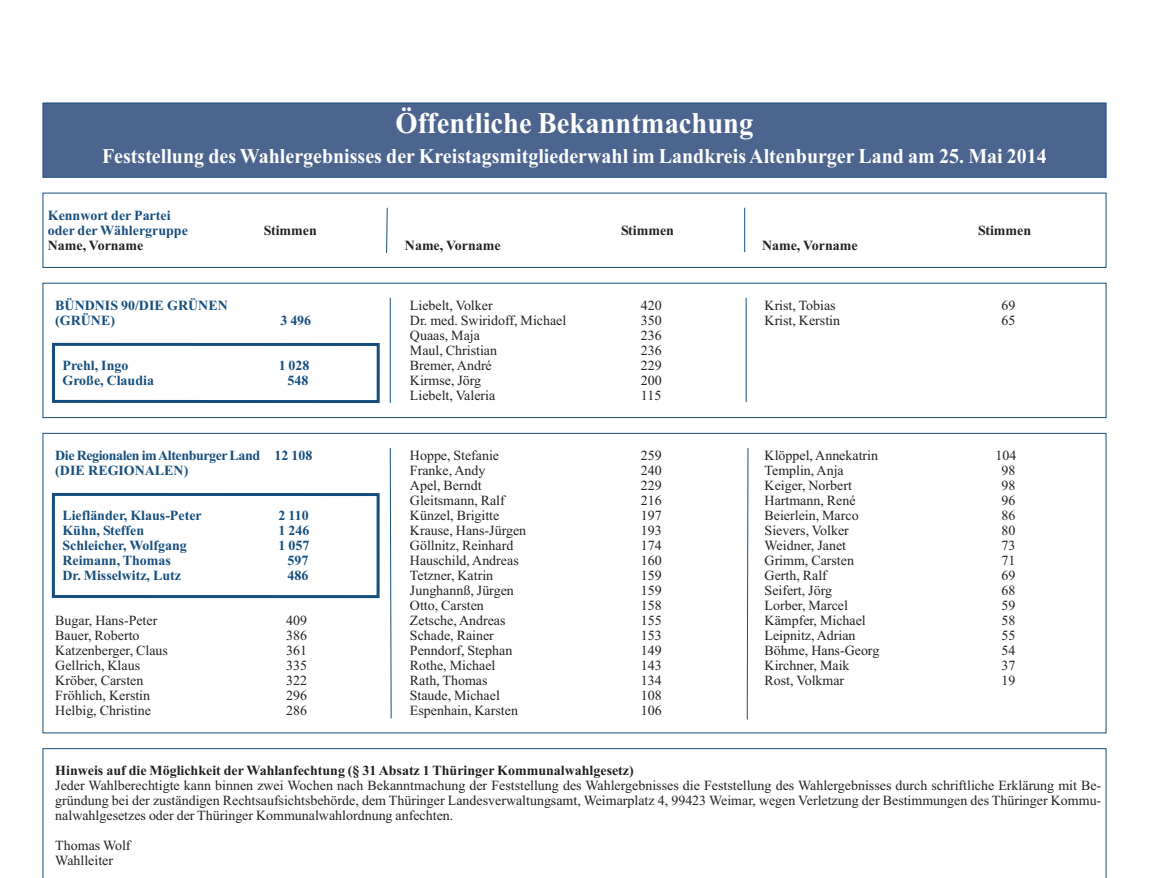
<style>
.page{position:relative;width:1149px;height:878px;background:#fff}
.page>*{position:absolute;margin:0;border:0;box-sizing:border-box;transform-origin:0 0}
.t1{font:700 30px "Times New Roman";color:#fff;scale:.95 1}
.t2{font:700 21px "Times New Roman";color:#fff;scale:.95 1}
.t3{font:13.95px/15px "Times New Roman";color:#231f20}
.t4{font:700 13.95px/15px "Times New Roman";color:#154e7d}
.t5{font:700 13.95px "Times New Roman";color:#231f20}
.t6{font:700 13.95px/15px "Times New Roman";letter-spacing:-.03em;color:#154e7d}
.s1{font-weight:700}
</style>
<div class="page">
<div style="left:43px;top:103px;width:1062px;height:74px;background:#4b658e"></div>
<div style="left:43px;top:103px;width:1063px;height:75px;border:1px solid #154e7d"></div>
<div style="left:43px;top:283px;width:1063px;height:135px;border:1px solid #154e7d"></div>
<div style="left:52px;top:343px;width:327px;height:60px;border:3px solid #154e7d"></div>
<div style="left:52px;top:492px;width:327px;height:105px;border:3px solid #154e7d"></div>
<svg style="left:43px;top:748px;width:1063px;height:129px"></svg>
<div style="left:43px;top:193px;width:1063px;height:75px;border:1px solid #154e7d"></div>
<hr style="left:744px;top:208px;width:1px;height:44px;background:#154e7d">
<svg style="left:386px;top:207px;width:2px;height:46px"></svg>
<hr style="left:390px;top:298px;width:1px;height:104px;background:#154e7d">
<hr style="left:745px;top:298px;width:1px;height:104px;background:#154e7d">
<svg style="left:389px;top:448px;width:3px;height:270px"></svg>
<svg style="left:746px;top:448px;width:2px;height:272px"></svg>
<p class="t1" style="left:395px;top:105px;width:378px">Öffentliche Bekanntmachung</p>
<p class="t2" style="left:102px;top:144px;width:995px">Feststellung des Wahlergebnisses der Kreistagsmitgliederwahl im Landkreis Altenburger Land am 25. Mai 2014</p>
<p class="t4" style="left:48px;top:207px;width:142px">Kennwort der Partei oder der Wählergruppe</p>
<p class="t5" style="left:48px;top:236px;width:97px">Name, Vorname</p>
<p class="t4" style="left:55px;top:297px;width:174px">BÜNDNIS 90/DIE GRÜNEN (GRÜNE)</p>
<p class="t5" style="left:264px;top:221px;width:54px">Stimmen</p>
<p class="t4" style="left:280px;top:312px;width:32px">3 496</p>
<p class="t4" style="left:62px;top:357px;width:67px">Prehl, Ingo</p>
<p class="t4" style="left:278px;top:357px;width:32px">1 028</p>
<p class="t4" style="left:62px;top:372px;width:93px">Große, Claudia</p>
<p class="t4" style="left:287px;top:372px;width:22px">548</p>
<p class="t6" style="left:55px;top:447px;width:258px">Die Regionalen im Altenburger Land 12 108 (DIE REGIONALEN)</p>
<p class="t4" style="left:62px;top:507px;width:141px">Liefländer, Klaus-Peter</p>
<p class="t4" style="left:278px;top:507px;width:32px">2 110</p>
<p class="t4" style="left:62px;top:522px;width:83px">Kühn, Steffen</p>
<p class="t4" style="left:278px;top:522px;width:32px">1 246</p>
<p class="t4" style="left:62px;top:537px;width:126px">Schleicher, Wolfgang</p>
<p class="t4" style="left:278px;top:537px;width:32px">1 057</p>
<p class="t4" style="left:62px;top:552px;width:110px">Reimann, Thomas</p>
<p class="t4" style="left:287px;top:552px;width:22px">597</p>
<p class="t4" style="left:62px;top:567px;width:120px">Dr. Misselwitz, Lutz</p>
<p class="t4" style="left:287px;top:567px;width:22px">486</p>
<p class="t3" style="left:55px;top:612px;width:103px">Bugar, Hans-Peter</p>
<p class="t3" style="left:286px;top:612px;width:22px">409</p>
<p class="t3" style="left:55px;top:627px;width:86px">Bauer, Roberto</p>
<p class="t3" style="left:286px;top:627px;width:22px">386</p>
<p class="t3" style="left:55px;top:642px;width:114px">Katzenberger, Claus</p>
<p class="t3" style="left:286px;top:642px;width:22px">361</p>
<p class="t3" style="left:55px;top:657px;width:86px">Gellrich, Klaus</p>
<p class="t3" style="left:286px;top:657px;width:22px">335</p>
<p class="t3" style="left:55px;top:672px;width:90px">Kröber, Carsten</p>
<p class="t3" style="left:286px;top:672px;width:22px">322</p>
<p class="t3" style="left:55px;top:687px;width:96px">Fröhlich, Kerstin</p>
<p class="t3" style="left:286px;top:687px;width:22px">296</p>
<p class="t3" style="left:55px;top:702px;width:97px">Helbig, Christine</p>
<p class="t3" style="left:286px;top:702px;width:22px">286</p>
<p class="t5" style="left:405px;top:236px;width:97px">Name, Vorname</p>
<p class="t5" style="left:621px;top:221px;width:54px">Stimmen</p>
<p class="t3" style="left:410px;top:297px;width:84px">Liebelt, Volker</p>
<p class="t3" style="left:640px;top:297px;width:22px">420</p>
<p class="t3" style="left:410px;top:312px;width:158px">Dr. med. Swiridoff, Michael</p>
<p class="t3" style="left:640px;top:312px;width:22px">350</p>
<p class="t3" style="left:410px;top:327px;width:71px">Quaas, Maja</p>
<p class="t3" style="left:640px;top:327px;width:22px">236</p>
<p class="t3" style="left:410px;top:342px;width:89px">Maul, Christian</p>
<p class="t3" style="left:640px;top:342px;width:22px">236</p>
<p class="t3" style="left:410px;top:357px;width:83px">Bremer, André</p>
<p class="t3" style="left:640px;top:357px;width:22px">229</p>
<p class="t3" style="left:410px;top:372px;width:73px">Kirmse, Jörg</p>
<p class="t3" style="left:640px;top:372px;width:22px">200</p>
<p class="t3" style="left:410px;top:387px;width:87px">Liebelt, Valeria</p>
<p class="t3" style="left:640px;top:387px;width:22px">115</p>
<p class="t3" style="left:410px;top:447px;width:91px">Hoppe, Stefanie</p>
<p class="t3" style="left:640px;top:447px;width:22px">259</p>
<p class="t3" style="left:410px;top:462px;width:77px">Franke, Andy</p>
<p class="t3" style="left:640px;top:462px;width:22px">240</p>
<p class="t3" style="left:410px;top:477px;width:73px">Apel, Berndt</p>
<p class="t3" style="left:640px;top:477px;width:22px">229</p>
<p class="t3" style="left:410px;top:492px;width:96px">Gleitsmann, Ralf</p>
<p class="t3" style="left:640px;top:492px;width:22px">216</p>
<p class="t3" style="left:410px;top:507px;width:91px">Künzel, Brigitte</p>
<p class="t3" style="left:640px;top:507px;width:22px">197</p>
<p class="t3" style="left:410px;top:522px;width:118px">Krause, Hans-Jürgen</p>
<p class="t3" style="left:640px;top:522px;width:22px">193</p>
<p class="t3" style="left:410px;top:537px;width:105px">Göllnitz, Reinhard</p>
<p class="t3" style="left:640px;top:537px;width:22px">174</p>
<p class="t3" style="left:410px;top:552px;width:110px">Hauschild, Andreas</p>
<p class="t3" style="left:640px;top:552px;width:22px">160</p>
<p class="t3" style="left:410px;top:567px;width:85px">Tetzner, Katrin</p>
<p class="t3" style="left:640px;top:567px;width:22px">159</p>
<p class="t3" style="left:410px;top:582px;width:105px">Junghannß, Jürgen</p>
<p class="t3" style="left:640px;top:582px;width:22px">159</p>
<p class="t3" style="left:410px;top:597px;width:75px">Otto, Carsten</p>
<p class="t3" style="left:640px;top:597px;width:22px">158</p>
<p class="t3" style="left:410px;top:612px;width:97px">Zetsche, Andreas</p>
<p class="t3" style="left:640px;top:612px;width:22px">155</p>
<p class="t3" style="left:410px;top:627px;width:85px">Schade, Rainer</p>
<p class="t3" style="left:640px;top:627px;width:22px">153</p>
<p class="t3" style="left:410px;top:642px;width:104px">Penndorf, Stephan</p>
<p class="t3" style="left:640px;top:642px;width:22px">149</p>
<p class="t3" style="left:410px;top:657px;width:87px">Rothe, Michael</p>
<p class="t3" style="left:640px;top:657px;width:22px">143</p>
<p class="t3" style="left:410px;top:672px;width:79px">Rath, Thomas</p>
<p class="t3" style="left:640px;top:672px;width:22px">134</p>
<p class="t3" style="left:410px;top:687px;width:91px">Staude, Michael</p>
<p class="t3" style="left:640px;top:687px;width:22px">108</p>
<p class="t3" style="left:410px;top:702px;width:109px">Espenhain, Karsten</p>
<p class="t3" style="left:640px;top:702px;width:22px">106</p>
<p class="t5" style="left:761px;top:236px;width:97px">Name, Vorname</p>
<p class="t5" style="left:977px;top:221px;width:54px">Stimmen</p>
<p class="t3" style="left:764px;top:297px;width:73px">Krist, Tobias</p>
<p class="t3" style="left:1001px;top:297px;width:15px">69</p>
<p class="t3" style="left:764px;top:312px;width:77px">Krist, Kerstin</p>
<p class="t3" style="left:1001px;top:312px;width:15px">65</p>
<p class="t3" style="left:764px;top:447px;width:115px">Klöppel, Annekatrin</p>
<p class="t3" style="left:995px;top:447px;width:22px">104</p>
<p class="t3" style="left:764px;top:462px;width:81px">Templin, Anja</p>
<p class="t3" style="left:1001px;top:462px;width:15px">98</p>
<p class="t3" style="left:764px;top:477px;width:89px">Keiger, Norbert</p>
<p class="t3" style="left:1001px;top:477px;width:15px">98</p>
<p class="t3" style="left:764px;top:492px;width:92px">Hartmann, René</p>
<p class="t3" style="left:1001px;top:492px;width:15px">96</p>
<p class="t3" style="left:764px;top:507px;width:96px">Beierlein, Marco</p>
<p class="t3" style="left:1001px;top:507px;width:15px">86</p>
<p class="t3" style="left:764px;top:522px;width:86px">Sievers, Volker</p>
<p class="t3" style="left:1001px;top:522px;width:15px">80</p>
<p class="t3" style="left:764px;top:537px;width:83px">Weidner, Janet</p>
<p class="t3" style="left:1001px;top:537px;width:15px">73</p>
<p class="t3" style="left:764px;top:552px;width:91px">Grimm, Carsten</p>
<p class="t3" style="left:1001px;top:552px;width:15px">71</p>
<p class="t3" style="left:764px;top:567px;width:64px">Gerth, Ralf</p>
<p class="t3" style="left:1001px;top:567px;width:15px">69</p>
<p class="t3" style="left:764px;top:582px;width:69px">Seifert, Jörg</p>
<p class="t3" style="left:1001px;top:582px;width:15px">68</p>
<p class="t3" style="left:764px;top:597px;width:85px">Lorber, Marcel</p>
<p class="t3" style="left:1001px;top:597px;width:15px">59</p>
<p class="t3" style="left:764px;top:612px;width:103px">Kämpfer, Michael</p>
<p class="t3" style="left:1001px;top:612px;width:15px">58</p>
<p class="t3" style="left:764px;top:627px;width:92px">Leipnitz, Adrian</p>
<p class="t3" style="left:1001px;top:627px;width:15px">55</p>
<p class="t3" style="left:764px;top:642px;width:116px">Böhme, Hans-Georg</p>
<p class="t3" style="left:1001px;top:642px;width:15px">54</p>
<p class="t3" style="left:764px;top:657px;width:86px">Kirchner, Maik</p>
<p class="t3" style="left:1001px;top:657px;width:15px">37</p>
<p class="t3" style="left:764px;top:672px;width:81px">Rost, Volkmar</p>
<p class="t3" style="left:1001px;top:672px;width:15px">19</p>
<p class="t3" style="left:55px;top:762px;width:1047px"><span class="s1">Hinweis auf die Möglichkeit der Wahlanfechtung (§ 31 Absatz 1 Thüringer Kommunalwahlgesetz)<br></span>Jeder Wahlberechtigte kann binnen zwei Wochen nach Bekanntmachung der Feststellung des Wahlergebnisses die Feststellung des Wahlergebnisses durch schriftliche Erklärung mit Be&shy;gründung bei der zuständigen Rechtsaufsichtsbehörde, dem Thüringer Landesverwaltungsamt, Weimarplatz 4, 99423 Weimar, wegen Verletzung der Bestimmungen des Thüringer Kommu&shy;nalwahlgesetzes oder der Thüringer Kommunalwahlordnung anfechten.</p>
<p class="t3" style="left:55px;top:837px;width:77px">Thomas Wolf<br>Wahlleiter</p>
</div>
